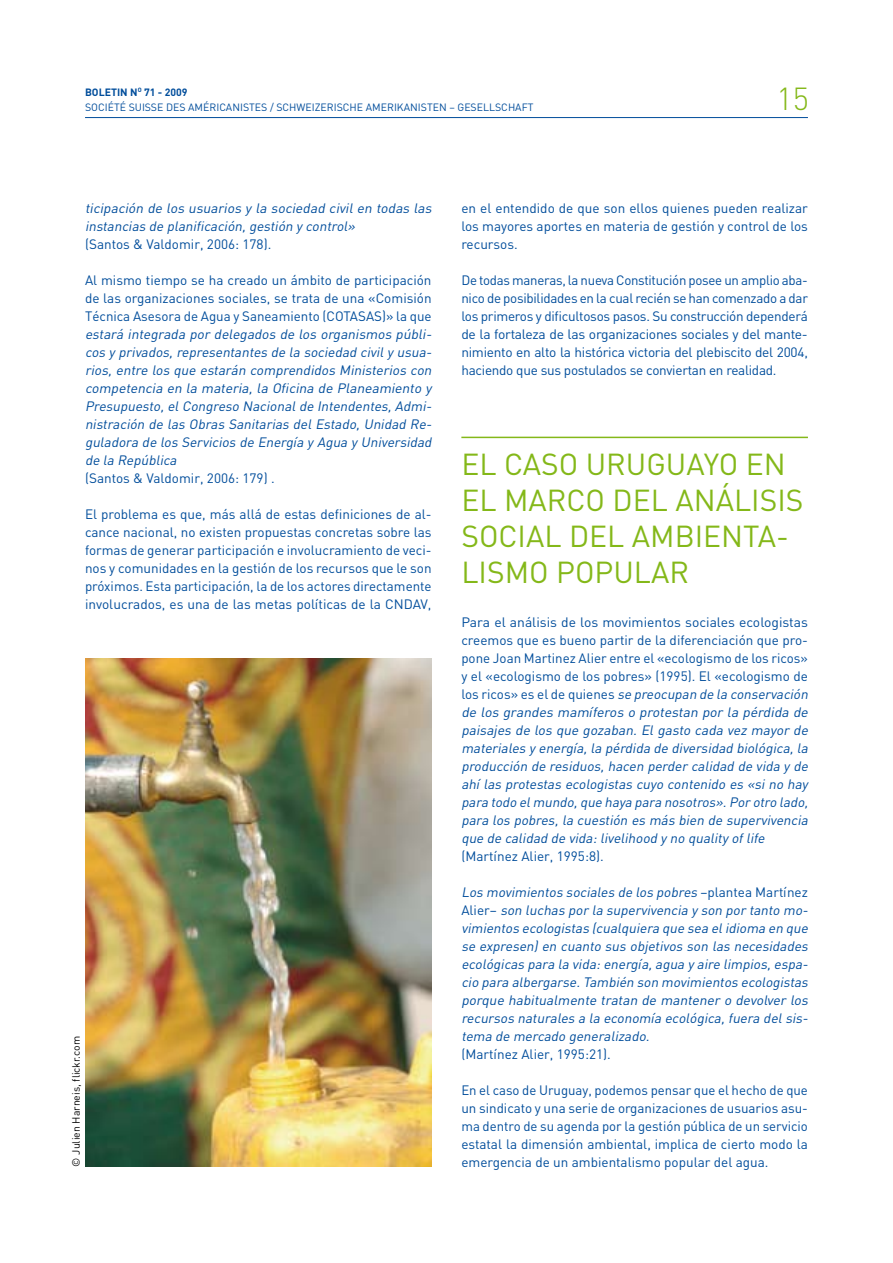
<style>
.page{position:relative;width:893px;height:1263px;background:#fff}
.page>*{position:absolute;margin:0;border:0;box-sizing:border-box;transform-origin:0 0}
.t1{font:300 31.5px "DIN";color:#84b819}
.t2{font:30px "DIN";color:#84b819}
.t3{font:italic 13.5px/18px "DIN";color:#004d9b}
.t4{font:13.5px/18px "DIN";color:#004d9b;text-align:justify}
.t5{font:10.5px/15px "DIN";color:#004d9b}
.t6{font:10.5px "DIN";color:#000}
.s1{font-weight:700}
.s2{font-style:normal}
</style>
<div class="page">
<hr style="left:85px;top:117px;width:723px;height:1px;background:#004d9b">
<hr style="left:461px;top:437px;width:347px;height:1px;background:#84b819">
<img style="left:85px;top:658px;width:347px;height:508px">
<p class="t5" style="left:85px;top:84px;width:450px"><span class="s1">BOLETIN N</span><sup>o</sup> <span class="s1">71 - 2009<br></span>SOCIÉTÉ SUISSE DES AMÉRICANISTES / SCHWEIZERISCHE AMERIKANISTEN – GESELLSCHAFT</p>
<h1 class="t1" style="left:777px;top:80px;width:34px">15</h1>
<p class="t3" style="left:85px;top:198px;width:351px">ticipación de los usuarios y la sociedad civil en todas las instancias de planificación,gestión y control»</p>
<p class="t4" style="left:85px;top:234px;width:188px">(Santos &amp; Valdomir, 2006: 178).</p>
<p class="t4" style="left:85px;top:270px;width:348px">Al mismo tiempo se ha creado un ámbito de participación de las organizaciones sociales, se trata de una «Comisión Técnica Asesora de Agua y Saneamiento (COTASAS)» la que</p>
<p class="t3" style="left:85px;top:324px;width:351px;text-align:justify">estará integrada por delegados de los organismos públi&shy;cos y privados,representantes de la sociedad civily usua&shy;rios, entre los que estarán comprendidos Ministerios con competencia en la materia, la Oficina de Planeamiento y Presupuesto,elCongreso Nacionalde Intendentes,Admi&shy;nistración de las Obras Sanitarias del Estado, Unidad Re&shy;guladora de los Servicios de Energía y Agua y Universidad de la República</p>
<p class="t4" style="left:85px;top:468px;width:191px">(Santos &amp; Valdomir, 2006: 179) .</p>
<p class="t4" style="left:85px;top:504px;width:348px">El problema es que, más allá de estas definiciones de al&shy;cance nacional, no existen propuestas concretas sobre las formas de generar participación e involucramiento de veci&shy;nos y comunidades en la gestión de los recursos que le son próximos. Esta participación, la de los actores directamente involucrados, es una de las metas políticas de la CNDAV,</p>
<p class="t6" style="left:69px;top:1166px;width:132px;rotate:-90deg">© Julien Harneis, flickr.com</p>
<p class="t4" style="left:461px;top:198px;width:348px">en el entendido de que son ellos quienes pueden realizar los mayores aportes en materia de gestión y control de los recursos.</p>
<p class="t4" style="left:461px;top:270px;width:348px">De todas maneras, la nueva Constitución posee un amplio aba&shy;nico de posibilidades en la cual recién se han comenzado a dar los primeros y dificultosos pasos. Su construcción dependerá de la fortaleza de las organizaciones sociales y del mante&shy;nimiento en alto la histórica victoria del plebiscito del 2004, haciendo que sus postulados se conviertan en realidad.</p>
<h2 class="t2" style="left:461px;top:446px;width:62px">El caso</h2>
<h2 class="t2" style="left:586px;top:446px;width:20px">uruguayo</h2>
<h2 class="t2" style="left:746px;top:446px;width:18px">en</h2>
<h2 class="t2" style="left:461px;top:482px;width:63px">el marco</h2>
<h2 class="t2" style="left:613px;top:482px;width:19px">del</h2>
<h2 class="t2" style="left:675px;top:482px;width:73px">análisis</h2>
<h2 class="t2" style="left:461px;top:518px;width:18px">social</h2>
<h2 class="t2" style="left:569px;top:518px;width:19px">del</h2>
<h2 class="t2" style="left:632px;top:518px;width:19px">ambienta</h2>
<h2 class="t2" style="left:776px;top:518px;width:14px">-</h2>
<h2 class="t2" style="left:461px;top:554px;width:18px">lismo</h2>
<h2 class="t2" style="left:556px;top:554px;width:20px">popular</h2>
<p class="t3" style="left:461px;top:612px;width:351px"><span class="s2">Para el análisis de los movimientos sociales ecologistas creemos que es bueno partir de la diferenciación que pro&shy;pone Joan Martinez Alier entre el «ecologismo de los ricos» y el «ecologismo de los pobres» (1995). El «ecologismo de lo s ri c o s » e s e l d e q u i e n e s</span> se preocupan de la conservación de los grandes mamíferos o protestan por la pérdida de paisajes de los que gozaban. El gasto cada vez mayor de materiales y energía,la pérdida de diversidad biológica,la producción de residuos, hacen perder calidad de vida y de ahí las protestas ecologistas cuyo contenido es «si no hay para todo elmundo,que haya para nosotros».Por otro lado, para los pobres, la cuestión es más bien de supervivencia que de calidad de vida:livelihood y no quality oflife</p>
<p class="t4" style="left:461px;top:846px;width:144px">(Martínez Alier, 1995:8).</p>
<p class="t3" style="left:461px;top:882px;width:351px">Los movimientos sociales de los pobres <span class="s2">– p l a n t e a M a rt í n e z A l i e r–</span> son luchas por la supervivencia y son por tanto mo&shy;vimientos ecologistas (cualquiera que sea elidioma en que se expresen) en cuanto sus objetivos son las necesidades ecológicas para la vida:energía,agua y aire limpios,espa&shy;cio para albergarse.También son movimientos ecologistas porque habitualmente tratan de mantener o devolver los recursos naturales a la economía ecológica,fuera delsis&shy;tema de mercado generalizado.</p>
<p class="t4" style="left:461px;top:1044px;width:151px">(Martínez Alier, 1995:21).</p>
<p class="t4" style="left:461px;top:1080px;width:348px">En el caso de Uruguay, podemos pensar que el hecho de que un sindicato y una serie de organizaciones de usuarios asu&shy;ma dentro de su agenda por la gestión pública de un servicio estatal la dimensión ambiental, implica de cierto modo la</p>
<p class="t4" style="left:461px;top:1152px;width:309px">emergencia de un ambientalismo popular del agua.</p>
</div>
